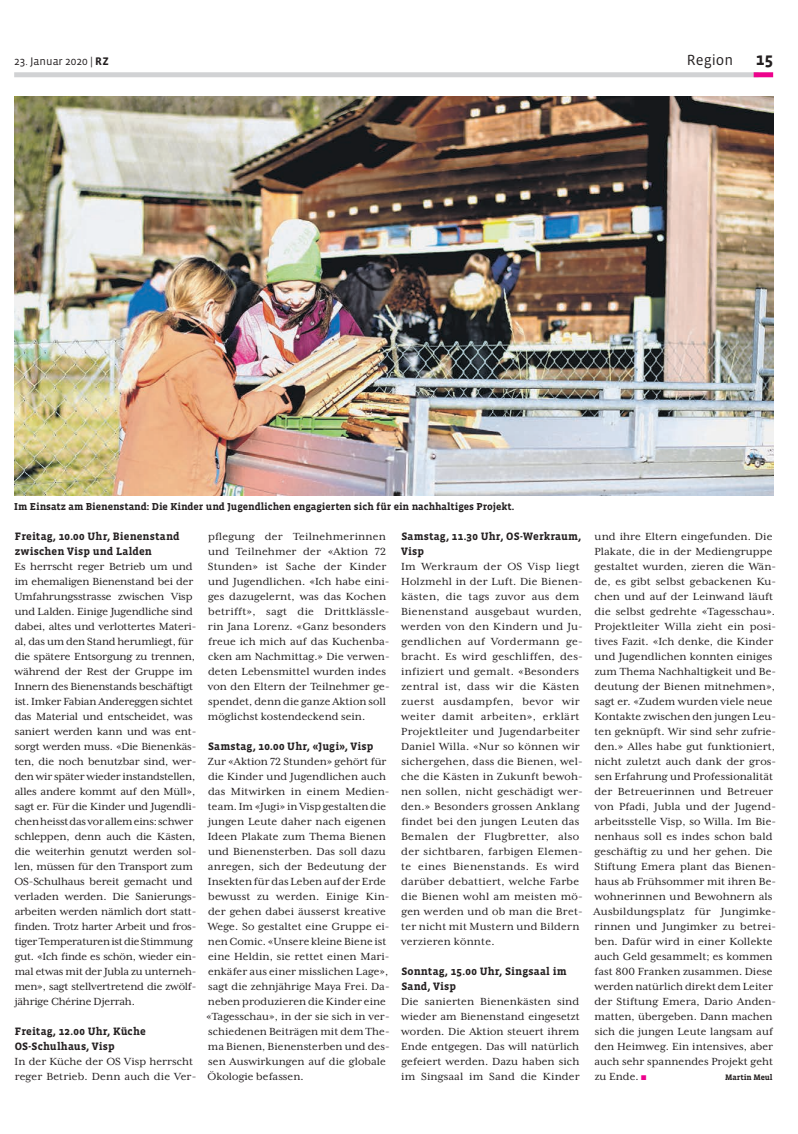
<style>
.page{position:relative;width:798px;height:1134px;background:#fff}
.page>*{position:absolute;margin:0;border:0;box-sizing:border-box;transform-origin:0 0}
.t1{font:700 17.5px "Vista Sans OT";color:#231f20}
.t2{font:15px "Vista Sans OT";color:#231f20}
.t3{font:11.88px/15px "Mrs Eaves XL Serif OT";letter-spacing:.005em;color:#231f20}
.t4{font:11.88px/15px "Mrs Eaves XL Serif OT";letter-spacing:-.015em;color:#231f20}
.t5{font:11.25px "Vista Sans OT";color:#231f20}
.t6{font:700 11px/15px "Vista Slab OT";letter-spacing:.015em;color:#231f20}
.t7{font:700 10.25px "Vista Slab OT";color:#231f20}
.t8{font:700 8.12px "Vista Slab OT";letter-spacing:-.005em;color:#231f20}
.s1{font-weight:700}
.s2{color:#ed028c}
</style>
<div class="page">
<div style="left:14px;top:72px;width:744px;height:5px;background:#d1d2d4"></div>
<div style="left:753px;top:72px;width:19px;height:5px;background:#ed028c"></div>
<img style="left:14px;top:97px;width:758px;height:398px">
<p class="t5" style="left:14px;top:55px;width:96px">23. Januar 2020 | <span class="s1">RZ</span></p>
<p class="t2" style="left:686px;top:52px;width:48px">Region</p>
<p class="t1" style="left:755px;top:50px;width:19px">15</p>
<p class="t7" style="left:14px;top:502px;width:501px">Im Einsatz am Bienenstand: Die Kinder und Jugendlichen engagierten sich für ein nachhaltiges Projekt.</p>
<p class="t6" style="left:15px;top:529px;width:166px">Freitag, 10.00 Uhr, Bienenstand zwischen Visp und Lalden</p>
<p class="t4" style="left:14px;top:559px;width:183px">Es herrscht reger Betrieb um und im ehemaligen Bienenstand bei der Umfahrungsstrasse zwischen Visp und Lalden. Einige Jugendliche sind dabei, altes und verlottertes Materi&shy;al, das um den Stand herumliegt, für die spätere Entsorgung zu trennen, während der Rest der Gruppe im Innern des Bienenstands beschäftigt ist. Imker Fabian Andereggen sichtet das Material und entscheidet, was saniert werden kann und was ent&shy;sorgt werden muss. «Die Bienenkäs&shy;ten, die noch benutzbar sind, wer&shy;den wir später wieder instandstellen, alles andere kommt auf den Müll», sagt er. Für die Kinder und Jugendli&shy;chen heisst das vor allem eins: schwer schleppen, denn auch die Kästen, die weiterhin genutzt werden sol&shy;len, müssen für den Transport zum OS-Schulhaus bereit gemacht und verladen werden. Die Sanierungs&shy;arbeiten werden nämlich dort statt&shy;finden. Trotz harter Arbeit und fros&shy;tiger Temperaturen ist die Stimmung gut. «Ich finde es schön, wieder ein&shy;mal etwas mit der Jubla zu unterneh&shy;men», sagt stellvertretend die zwölf&shy;jährige Chérine Djerrah.</p>
<p class="t6" style="left:15px;top:1024px;width:132px">Freitag, 12.00 Uhr, Küche<br>OS-Schulhaus, Visp</p>
<p class="t3" style="left:15px;top:1054px;width:183px">In der Küche der OS Visp herrscht reger Betrieb. Denn auch die Ver-</p>
<p class="t3" style="left:208px;top:529px;width:183px">pflegung der Teilnehmerinnen und Teilnehmer der «Aktion 72<br>Stunden» ist Sache der Kinder und Jugendlichen. «Ich habe eini&shy;ges dazugelernt, was das Kochen betrifft», sagt die Drittklässle&shy;rin Jana Lorenz. «Ganz besonders freue ich mich auf das Kuchenba&shy;cken am Nachmittag.» Die verwen&shy;deten Lebensmittel wurden indes von den Eltern der Teilnehmer ge&shy;spendet, denn die ganze Aktion soll möglichst kostendeckend sein.</p>
<p class="t6" style="left:208px;top:739px;width:167px">Samstag, 10.00 Uhr, «Jugi», Visp</p>
<p class="t3" style="left:206px;top:754px;width:185px">Zur «Aktion 72 Stunden» gehört für die Kinder und Jugendlichen auch das Mitwirken in einem Medien&shy;team. Im «Jugi» in Visp gestalten die jungen Leute daher nach eigenen Ideen Plakate zum Thema Bienen und Bienensterben. Das soll dazu anregen, sich der Bedeutung der Insekten für das Leben auf der Erde bewusst zu werden. Einige Kin&shy;der gehen dabei äusserst kreative Wege. So gestaltet eine Gruppe ei&shy;nen Comic. «Unsere kleine Biene ist eine Heldin, sie rettet einen Mari&shy;enkäfer aus einer misslichen Lage», sagt die zehnjährige Maya Frei. Da&shy;neben produzieren die Kinder eine «Tagesschau», in der sie sich in ver&shy;schiedenen Beiträgen mit dem The&shy;ma Bienen, Bienensterben und des&shy;sen Auswirkungen auf die globale Ökologie befassen.</p>
<p class="t6" style="left:401px;top:529px;width:181px">Samstag, 11.30 Uhr, OS-Werkraum,<br>Visp</p>
<p class="t3" style="left:401px;top:559px;width:183px">Im Werkraum der OS Visp liegt<br>Holzmehl in der Luft. Die Bienen&shy;kästen, die tags zuvor aus dem<br>Bienenstand ausgebaut wurden, werden von den Kindern und Ju&shy;gendlichen auf Vordermann ge&shy;bracht. Es wird geschliffen, des&shy;infiziert und gemalt. «Besonders zentral ist, dass wir die Kästen zuerst ausdampfen, bevor wir weiter damit arbeiten», erklärt<br>Projektleiter und Jugendarbeiter<br>Daniel Willa. «Nur so können wir sichergehen, dass die Bienen, wel&shy;che die Kästen in Zukunft bewoh&shy;nen sollen, nicht geschädigt wer&shy;den.» Besonders grossen Anklang findet bei den jungen Leuten das<br>Bemalen der Flugbretter, also der sichtbaren, farbigen Elemen&shy;te eines Bienenstands. Es wird darüber debattiert, welche Farbe die Bienen wohl am meisten mö&shy;gen werden und ob man die Bret&shy;ter nicht mit Mustern und Bildern verzieren könnte.</p>
<p class="t6" style="left:401px;top:964px;width:167px">Sonntag, 15.00 Uhr, Singsaal im<br>Sand, Visp</p>
<p class="t3" style="left:401px;top:994px;width:180px;text-align:justify">Die sanierten Bienenkästen sind wieder am Bienenstand eingesetzt worden. Die Aktion steuert ihrem Ende entgegen. Das will natürlich gefeiert werden. Dazu haben sich im Singsaal im Sand die Kinder</p>
<p class="t3" style="left:593px;top:529px;width:184px">und ihre Eltern eingefunden. Die<br>Plakate, die in der Mediengruppe gestaltet wurden, zieren die Wän&shy;de, es gibt selbst gebackenen Ku&shy;chen und auf der Leinwand läuft die selbst gedrehte «Tagesschau».<br>Projektleiter Willa zieht ein posi&shy;tives Fazit. «Ich denke, die Kinder und Jugendlichen konnten einiges zum Thema Nachhaltigkeit und Be&shy;deutung der Bienen mitnehmen», sagt er. «Zudem wurden viele neue<br>Kontakte zwischen den jungen Leu&shy;ten geknüpft. Wir sind sehr zufrie&shy;den.» Alles habe gut funktioniert, nicht zuletzt auch dank der gros&shy;sen Erfahrung und Professionalität der Betreuerinnen und Betreuer von Pfadi, Jubla und der Jugend&shy;arbeitsstelle Visp, so Willa. Im Bie&shy;nenhaus soll es indes schon bald geschäftig zu und her gehen. Die<br>Stiftung Emera plant das Bienen&shy;haus ab Frühsommer mit ihren Be&shy;wohnerinnen und Bewohnern als<br>Ausbildungsplatz für Jungimke&shy;rinnen und Jungimker zu betrei&shy;ben. Dafür wird in einer Kollekte auch Geld gesammelt; es kommen fast 800 Franken zusammen. Diese werden natürlich direkt dem Leiter der Stiftung Emera, Dario Anden&shy;matten, übergeben. Dann machen sich die jungen Leute langsam auf den Heimweg. Ein intensives, aber auch sehr spannendes Projekt geht zu Ende. <span class="s2">■</span></p>
<p class="t8" style="left:725px;top:1073px;width:49px">Martin Meul</p>
</div>
